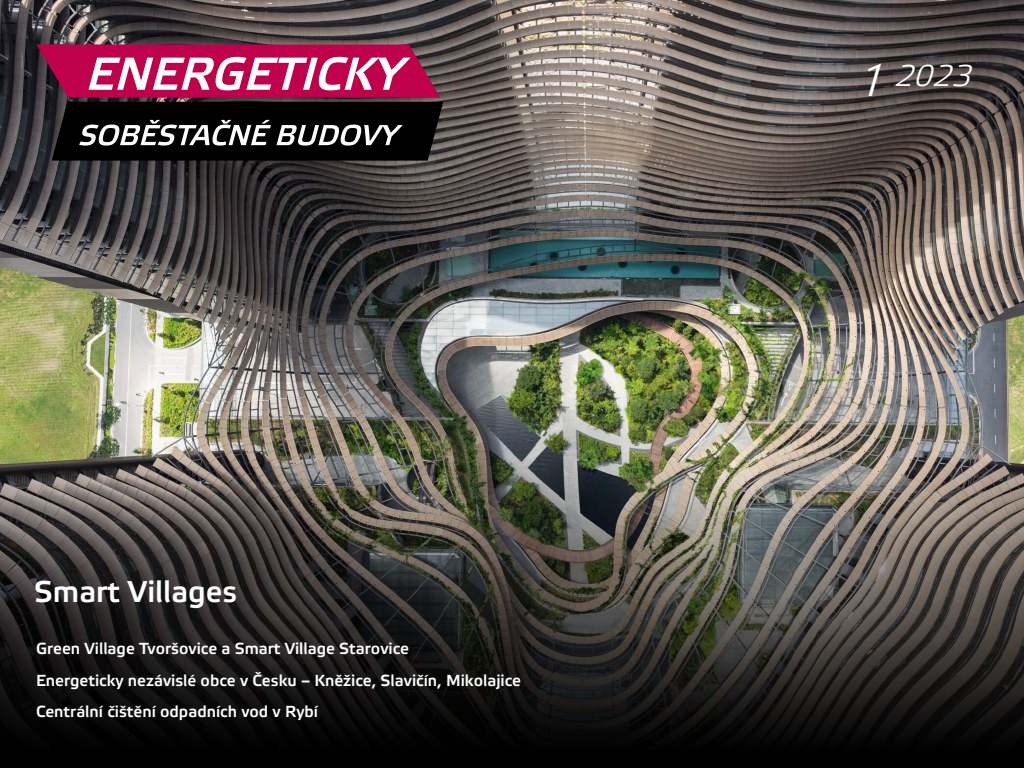
<style>
.page{position:relative;width:1024px;height:768px;background:#fff}
.page>*{position:absolute;margin:0;border:0;box-sizing:border-box;transform-origin:0 0}
.t1{font:30px "Etelka Medium Pro";color:#fff}
.t2{font:italic 30px "Etelka Light Pro";color:#fff}
.t3{font:16px "Etelka Medium Pro";color:#fff}
.s1{font-size:45px}
</style>
<div class="page">
<img style="left:0;top:0;width:1024px;height:458px">
<svg style="left:0;top:458px;width:1024px;height:310px;background:#373531"></svg>
<svg style="left:37px;top:45px;width:406px;height:116px;background:#6c2e46"></svg>
<h1 class="t1" style="left:34px;top:576px;width:204px">Smart Villages</h1>
<p class="t3" style="left:36px;top:640px;width:375px">Green Village Tvoršovice a Smart Village Starovice</p>
<p class="t3" style="left:36px;top:672px;width:487px">Energeticky nezávislé obce v Česku – Kněžice, Slavičín, Mikolajice</p>
<p class="t3" style="left:36px;top:703px;width:284px">Centrální čištění odpadních vod v Rybí</p>
<h1 class="t2" style="left:855px;top:60px;width:126px"><span class="s1">1</span> 2023</h1>
</div>
